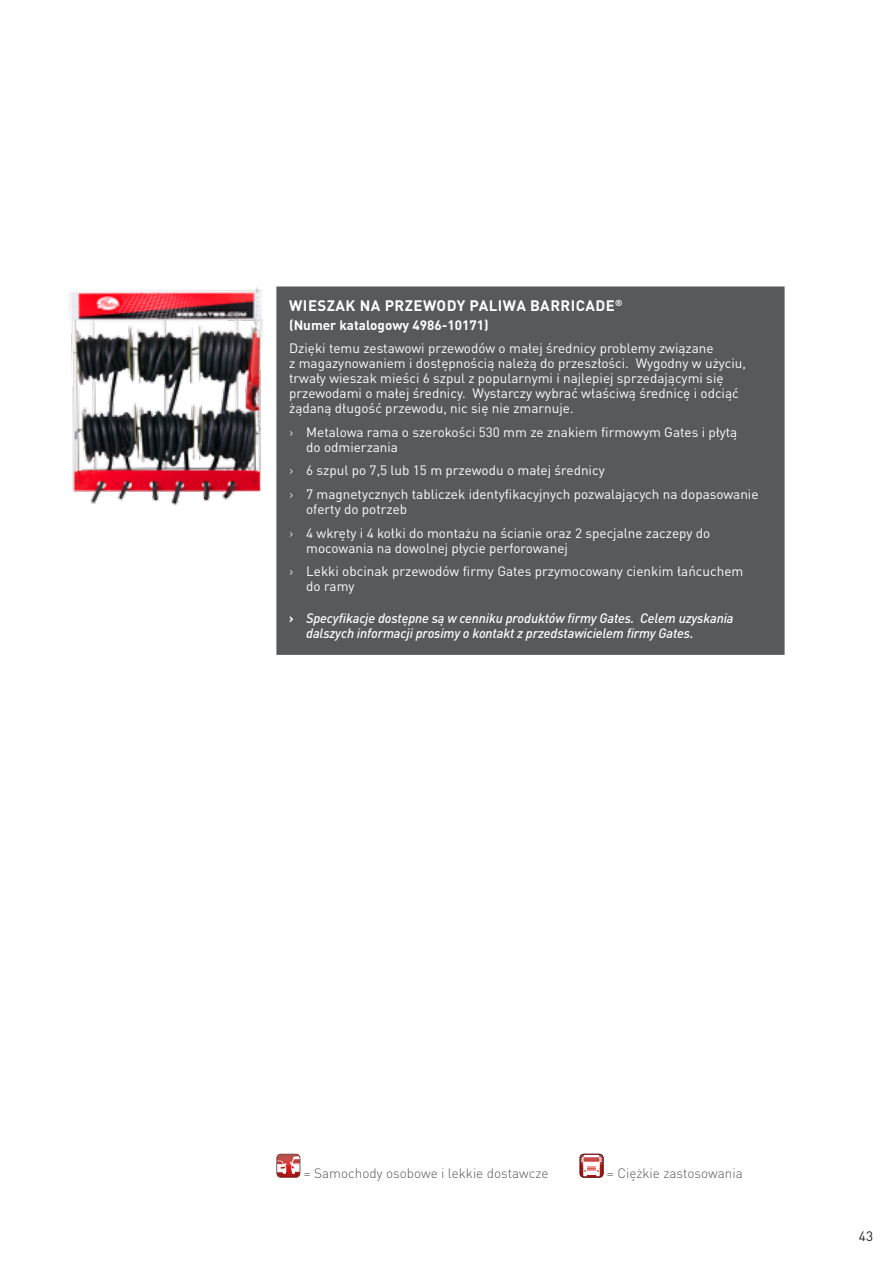
<style>
.page{position:relative;width:893px;height:1263px;background:#fff}
.page>*{position:absolute;margin:0;border:0;box-sizing:border-box;transform-origin:0 0}
.t1{font:700 15px "DIN Pro";letter-spacing:.03em;color:#fff}
.t2{font:13.5px/15px "DIN Pro";color:#fff}
.t3{font:italic 500 13.5px/15px "DIN Pro";letter-spacing:-.01em;color:#fff}
.t4{font:300 13.5px "DIN Pro";color:#58595b}
.t5{font:700 13.5px "DIN Pro";color:#fff}
.t6{font:13.5px "DIN Pro";color:#231f20}
.s1{font-weight:300}
.s2{font-weight:700;font-style:normal}
</style>
<div class="page">
<img style="left:69px;top:287px;width:194px;height:219px">
<svg style="left:276px;top:1154px;width:24px;height:24px"></svg>
<svg style="left:580px;top:1154px;width:23px;height:24px"></svg>
<div style="left:276px;top:286px;width:509px;height:369px;background:#58595b"></div>
<p class="t1" style="left:289px;top:293px;width:335px">WIESZAK NA PRZEWODY PALIWA BARRICADE<sup>®</sup></p>
<p class="t5" style="left:289px;top:314px;width:201px">(Numer katalogowy 4986-10171)</p>
<p class="t2" style="left:289px;top:340px;width:458px">Dzięki temu zestawowi przewodów o małej średnicy problemy związane<br>z magazynowaniem i dostępnością należą do przeszłości. Wygodny w użyciu, trwały wieszak mieści 6 szpul z popularnymi i najlepiej sprzedającymi się przewodami o małej średnicy. Wystarczy wybrać właściwą średnicę i odciąć żądaną długość przewodu, nic się nie zmarnuje.</p>
<p class="t2" style="left:306px;top:423px;width:433px;text-indent:-17px"><span class="s1">›</span> Metalowa rama o szerokości 530 mm ze znakiem firmowym Gates i płytą do odmierzania</p>
<p class="t2" style="left:289px;top:457px;width:471px;line-height:23.5px"><span class="s1">›</span> 6 szpul po 7,5 lub 15 m przewodu o małej średnicy<br><span class="s1">›</span> 7 magnetycznych tabliczek identyfikacyjnych pozwalających na dopasowanie</p>
<p class="t2" style="left:289px;top:496px;width:423px;line-height:23.5px;text-indent:17px">oferty do potrzeb<br><span class="s1">›</span> 4 wkręty i 4 kołki do montażu na ścianie oraz 2 specjalne zaczepy do</p>
<p class="t2" style="left:289px;top:534px;width:456px;line-height:23.5px;text-indent:17px">mocowania na dowolnej płycie perforowanej<br><span class="s1">›</span> Lekki obcinak przewodów firmy Gates przymocowany cienkim łańcuchem</p>
<p class="t2" style="left:306px;top:577px;width:50px">do ramy</p>
<p class="t3" style="left:306px;top:609px;width:429px;text-indent:-17px"><span class="s2">›</span> Specyfikacje dostępne są w cenniku produktów firmy Gates. Celem uzyskania dalszych informacji prosimy o kontakt z przedstawicielem firmy Gates.</p>
<p class="t4" style="left:304px;top:1162px;width:246px">= Samochody osobowe i lekkie dostawcze</p>
<p class="t4" style="left:607px;top:1162px;width:137px">= Ciężkie zastosowania</p>
<p class="t6" style="left:859px;top:1225px;width:16px">43</p>
</div>
